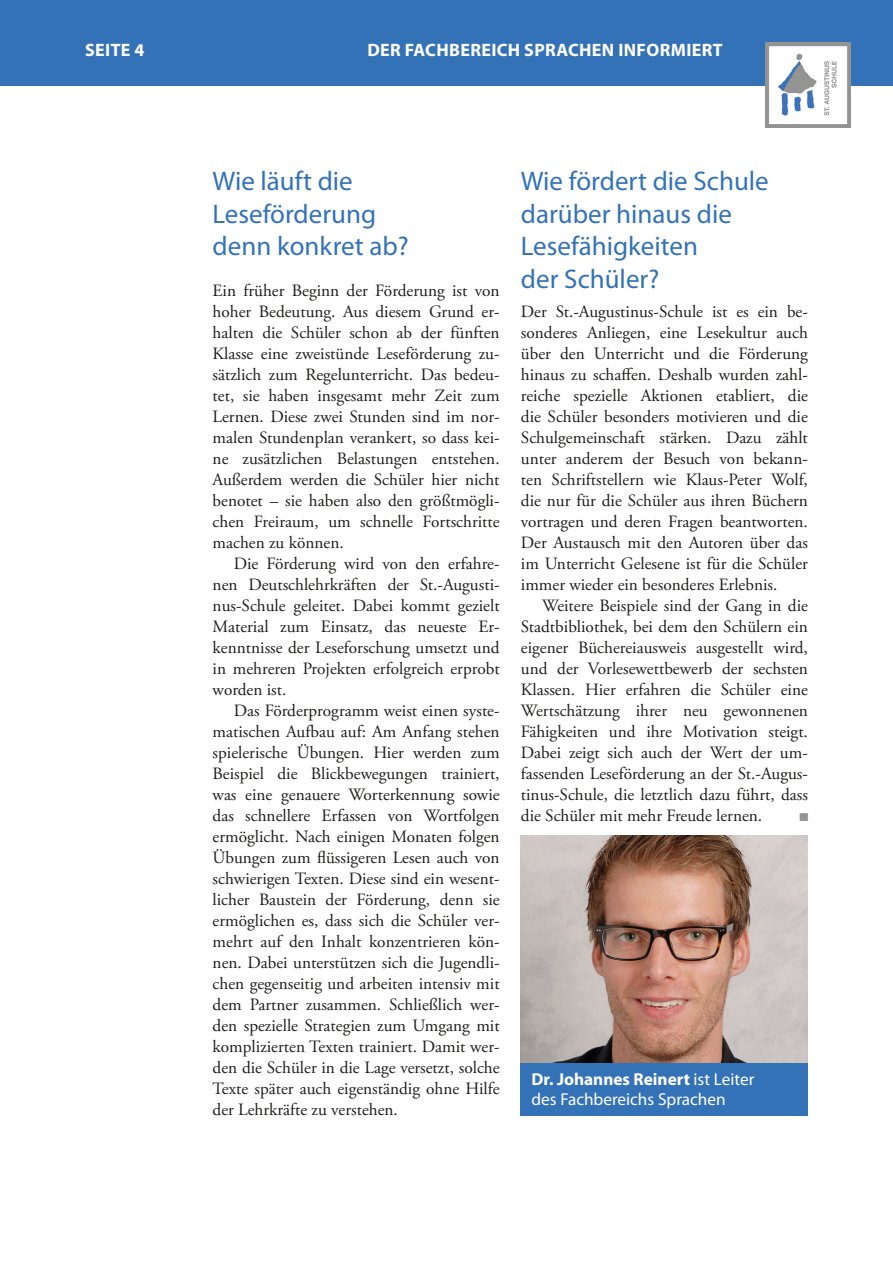
<style>
.page{position:relative;width:893px;height:1263px;background:#fff}
.page>*{position:absolute;margin:0;border:0;box-sizing:border-box;transform-origin:0 0}
.Ueberschrift{font:27px/32.4px "Myriad Pro";color:#3472b8}
.t1{font:700 18px "Myriad Pro";letter-spacing:.02em;color:#fff}
.Fliesstext{font:17.25px/21px "Adobe Garamond Pro";color:#1d1d1b;text-align:justify}
.t2{font:700 17.25px "Myriad Pro";color:#fff}
.t3{font:17.25px "Myriad Pro";color:#fff}
.Fliesstext-2{font:16.5px "Arial";color:#949495}
.s1{font-weight:400}
</style>
<div class="page">
<div style="left:0;top:0;width:893px;height:85px;background:#3472b8"></div>
<img style="left:765px;top:43px;width:85px;height:85px">
<div style="left:521px;top:1062px;width:287px;height:53px;background:#3472b8"></div>
<img style="left:521px;top:836px;width:287px;height:226px">
<p class="t1" style="left:85px;top:38px;width:61px">SEITE 4</p>
<p class="t1" style="left:367px;top:38px;width:357px">DER FACHBEREICH SPRACHEN INFORMIERT</p>
<p class="Ueberschrift" style="left:213px;top:165px;width:198px">Wie läuft die<br>Leseförderung denn konkret ab?</p>
<p class="Fliesstext" style="left:213px;top:281px;width:289px">Ein früher Beginn der Förderung ist von hoher Bedeutung. Aus diesem Grund er‑ halten die Schüler schon ab der fünften Klasse eine zweistünde Leseförderung zu‑ sätzlich zum Regelunterricht. Das bedeu‑ tet, sie haben insgesamt mehr Zeit zum Lernen. Diese zwei Stunden sind im nor‑ malen Stundenplan verankert, so dass kei‑ ne zusätzlichen Belastungen entstehen.<br>Außerdem werden die Schüler hier nicht benotet – sie haben also den größtmögli‑ chen Freiraum, um schnelle Fortschritte machen zu können.</p>
<p class="Fliesstext" style="left:213px;top:554px;width:289px;text-indent:21px">Die Förderung wird von den erfahre‑ nen Deutschlehrkräften der St.‑Augusti‑ nus‑Schule geleitet. Dabei kommt gezielt Material zum Einsatz, das neueste Er‑ kenntnisse der Leseforschung umsetzt und in mehreren Projekten erfolgreich erprobt worden ist.</p>
<p class="Fliesstext" style="left:213px;top:701px;width:289px;text-indent:21px">Das Förderprogramm weist einen syste‑ matischen Aufbau auf: Am Anfang stehen spielerische Übungen. Hier werden zum Beispiel die Blickbewegungen trainiert, was eine genauere Worterkennung sowie das schnellere Erfassen von Wortfolgen ermöglicht. Nach einigen Monaten folgen Übungen zum flüssigeren Lesen auch von schwierigen Texten. Diese sind ein wesent‑ licher Baustein der Förderung, denn sie ermöglichen es, dass sich die Schüler ver‑ mehrt auf den Inhalt konzentrieren kön‑ nen. Dabei unterstützen sich die Jugendli‑ chen gegenseitig und arbeiten intensiv mit dem Partner zusammen. Schließlich wer‑ den spezielle Strategien zum Umgang mit komplizierten Texten trainiert. Damit wer‑ den die Schüler in die Lage versetzt, solche Texte später auch eigenständig ohne Hilfe der Lehrkräfte zu verstehen.</p>
<p class="Ueberschrift" style="left:521px;top:165px;width:249px">Wie fördert die Schule darüber hinaus die<br>Lesefähigkeiten<br>der Schüler?</p>
<p class="Fliesstext" style="left:521px;top:302px;width:289px">Der St.‑Augustinus‑Schule ist es ein be‑ sonderes Anliegen, eine Lesekultur auch über den Unterricht und die Förderung hinaus zu schaffen. Deshalb wurden zahl‑ reiche spezielle Aktionen etabliert, die die Schüler besonders motivieren und die Schulgemeinschaft stärken. Dazu zählt unter anderem der Besuch von bekann‑ ten Schriftstellern wie Klaus‑Peter Wolf, die nur für die Schüler aus ihren Büchern vortragen und deren Fragen beantworten.<br>Der Austausch mit den Autoren über das im Unterricht Gelesene ist für die Schüler immer wieder ein besonderes Erlebnis.</p>
<p class="Fliesstext" style="left:521px;top:596px;width:289px;text-indent:21px">Weitere Beispiele sind der Gang in die Stadtbibliothek, bei dem den Schülern ein eigener Büchereiausweis ausgestellt wird, und der Vorlesewettbewerb der sechsten Klassen. Hier erfahren die Schüler eine Wertschätzung ihrer neu gewonnenen Fähigkeiten und ihre Motivation steigt.<br>Dabei zeigt sich auch der Wert der um‑ fassenden Leseförderung an der St.‑Augus‑ tinus‑Schule, die letztlich dazu führt, dass die Schüler mit mehr Freude lernen.</p>
<p class="Fliesstext-2" style="left:799px;top:804px;width:11px">■</p>
<p class="t2" style="left:531px;top:1068px;width:224px">Dr. Johannes Reinert <span class="s1">ist Leiter</span></p>
<p class="t3" style="left:531px;top:1089px;width:196px">des Fachbereichs Sprachen</p>
</div>
